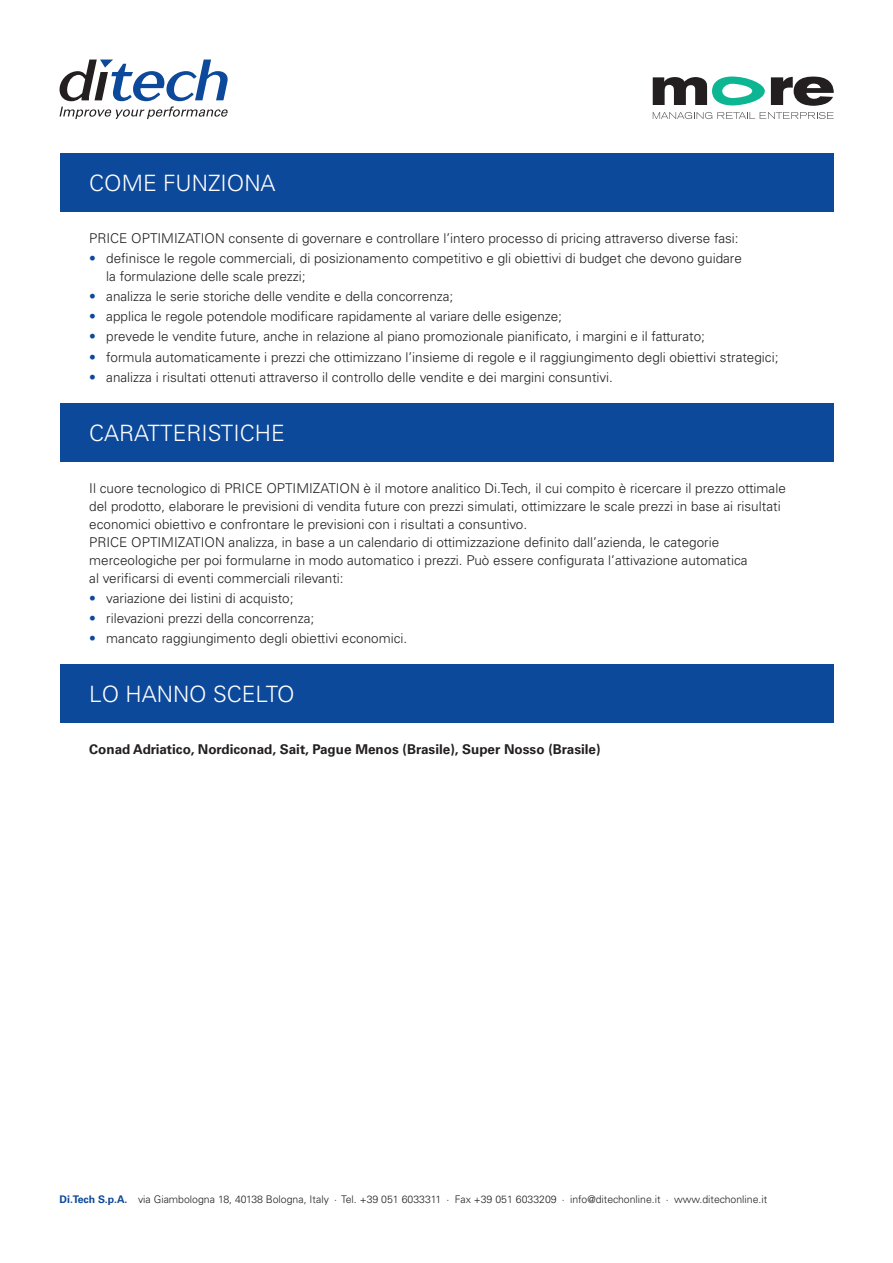
<style>
.page{position:relative;width:893px;height:1263px;background:#fff}
.page>*{position:absolute;margin:0;border:0;box-sizing:border-box;transform-origin:0 0}
._01_tit_banda{font:300 22.5px "Univers LT Std";color:#fff}
._01_elp_bsx{font:300 13.5px/18px "Univers LT Std";color:#231f20}
._01_txt_bsx{font:300 13.5px/18px "Univers LT Std";color:#231f20}
._01_txt_bsx-2{font:700 13.5px "Univers LT Std";color:#231f20}
._01_footer{font:300 10.5px "Univers LT Std";color:#231f20}
.s1{color:#0d499a}
.s2{font-weight:700;color:#0d499a}
</style>
<div class="page">
<svg style="left:59px;top:60px;width:169px;height:59px"></svg>
<div style="left:60px;top:153px;width:773px;height:59px;background:#0d499a"></div>
<div style="left:60px;top:403px;width:773px;height:59px;background:#0d499a"></div>
<div style="left:60px;top:664px;width:773px;height:59px;background:#0d499a"></div>
<svg style="left:653px;top:112px;width:181px;height:7px"></svg>
<svg style="left:653px;top:76px;width:112px;height:29px"></svg>
<svg style="left:771px;top:77px;width:63px;height:29px"></svg>
<p class="_01_tit_banda" style="left:89px;top:169px;width:188px">COME FUNZIONA</p>
<p class="_01_txt_bsx" style="left:89px;top:229px;width:651px">PRICE OPTIMIZATION consente di governare e controllare l’intero processo di pricing attraverso diverse fasi:</p>
<p class="_01_elp_bsx" style="left:106px;top:249px;width:637px;text-indent:-17px"><span class="s1">•</span> definisce le regole commerciali, di posizionamento competitivo e gli obiettivi di budget che devono guidare la formulazione delle scale prezzi;</p>
<p class="_01_elp_bsx" style="left:89px;top:287px;width:366px"><span class="s1">•</span> analizza le serie storiche delle vendite e della concorrenza;</p>
<p class="_01_elp_bsx" style="left:89px;top:308px;width:474px"><span class="s1">•</span> applica le regole potendole modificare rapidamente al variare delle esigenze;</p>
<p class="_01_elp_bsx" style="left:89px;top:328px;width:617px"><span class="s1">•</span> prevede le vendite future, anche in relazione al piano promozionale pianificato, i margini e il fatturato;</p>
<p class="_01_elp_bsx" style="left:89px;top:348px;width:691px"><span class="s1">•</span> formula automaticamente i prezzi che ottimizzano l’insieme di regole e il raggiungimento degli obiettivi strategici;</p>
<p class="_01_elp_bsx" style="left:89px;top:368px;width:525px"><span class="s1">•</span> analizza i risultati ottenuti attraverso il controllo delle vendite e dei margini consuntivi.</p>
<p class="_01_tit_banda" style="left:89px;top:419px;width:197px">CARATTERISTICHE</p>
<p class="_01_txt_bsx" style="left:89px;top:479px;width:698px">Il cuore tecnologico di PRICE OPTIMIZATION è il motore analitico Di.Tech, il cui compito è ricercare il prezzo ottimale del prodotto, elaborare le previsioni di vendita future con prezzi simulati, ottimizzare le scale prezzi in base ai risultati economici obiettivo e confrontare le previsioni con i risultati a consuntivo.</p>
<p class="_01_txt_bsx" style="left:89px;top:533px;width:660px">PRICE OPTIMIZATION analizza, in base a un calendario di ottimizzazione definito dall’azienda, le categorie merceologiche per poi formularne in modo automatico i prezzi. Può essere configurata l’attivazione automatica al verificarsi di eventi commerciali rilevanti:</p>
<p class="_01_elp_bsx" style="left:89px;top:589px;width:206px"><span class="s1">•</span> variazione dei listini di acquisto;</p>
<p class="_01_elp_bsx" style="left:89px;top:609px;width:226px"><span class="s1">•</span> rilevazioni prezzi della concorrenza;</p>
<p class="_01_elp_bsx" style="left:89px;top:629px;width:319px"><span class="s1">•</span> mancato raggiungimento degli obiettivi economici.</p>
<p class="_01_tit_banda" style="left:89px;top:680px;width:207px">LO HANNO SCELTO</p>
<p class="_01_txt_bsx-2" style="left:89px;top:742px;width:513px">Conad Adriatico, Nordiconad, Sait, Pague Menos (Brasile), Super Nosso (Brasile)</p>
<p class="_01_footer" style="left:60px;top:1193px;width:709px"><span class="s2">Di.Tech S.p.A.</span> via Giambologna 18, 40138 Bologna, Italy · Tel. +39 051 6033311 · Fax +39 051 6033209 · info@ditechonline.it · www.ditechonline.it</p>
</div>
